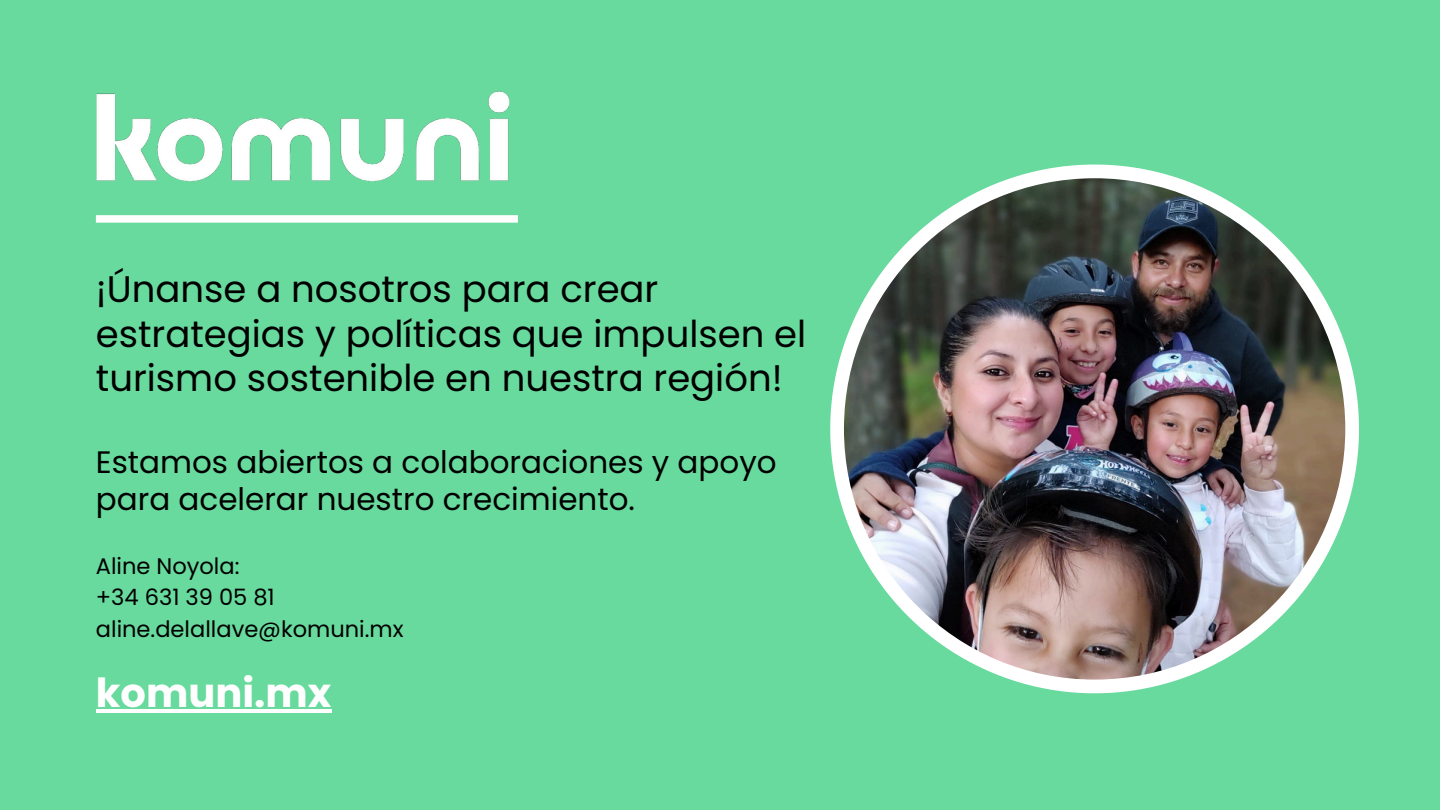
<style>
.page{position:relative;width:1440px;height:810px;background:#68da9d}
.page>*{position:absolute;margin:0;border:0;box-sizing:border-box;transform-origin:0 0}
.t1{font:700 40px "Poppins";color:#fff}
.t2{font:37px/44.2px "Poppins";color:#000}
.t3{font:31px/36.8px "Poppins";color:#000}
.t4{font:22.5px "Poppins";color:#000}
</style>
<div class="page">
<img style="left:96px;top:91px;width:414px;height:91px">
<div style="left:96px;top:215px;width:422px;height:8px;background:#fff"></div>
<hr style="left:96px;top:709px;width:235px;height:4px;background:#fff">
<svg style="left:830px;top:165px;width:529px;height:528px"></svg>
<img style="left:844px;top:178px;width:501px;height:502px;border-radius:50%">
<p class="t2" style="left:96px;top:267px;width:712px">¡Únanse a nosotros para crear estrategias y políticas que impulsen el turismo sostenible en nuestra región!</p>
<p class="t3" style="left:96px;top:444px;width:682px">Estamos abiertos a colaboraciones y apoyo para acelerar nuestro crecimiento.</p>
<p class="t4" style="left:96px;top:550px;width:145px">Aline Noyola:</p>
<h2 class="t4" style="left:96px;top:582px;width:180px">+34 631 39 05 81</h2>
<h3 class="t4" style="left:96px;top:613px;width:309px">aline.delallave@komuni.mx</h3>
<h1 class="t1" style="left:96px;top:665px;width:237px">komuni.mx</h1>
</div>
